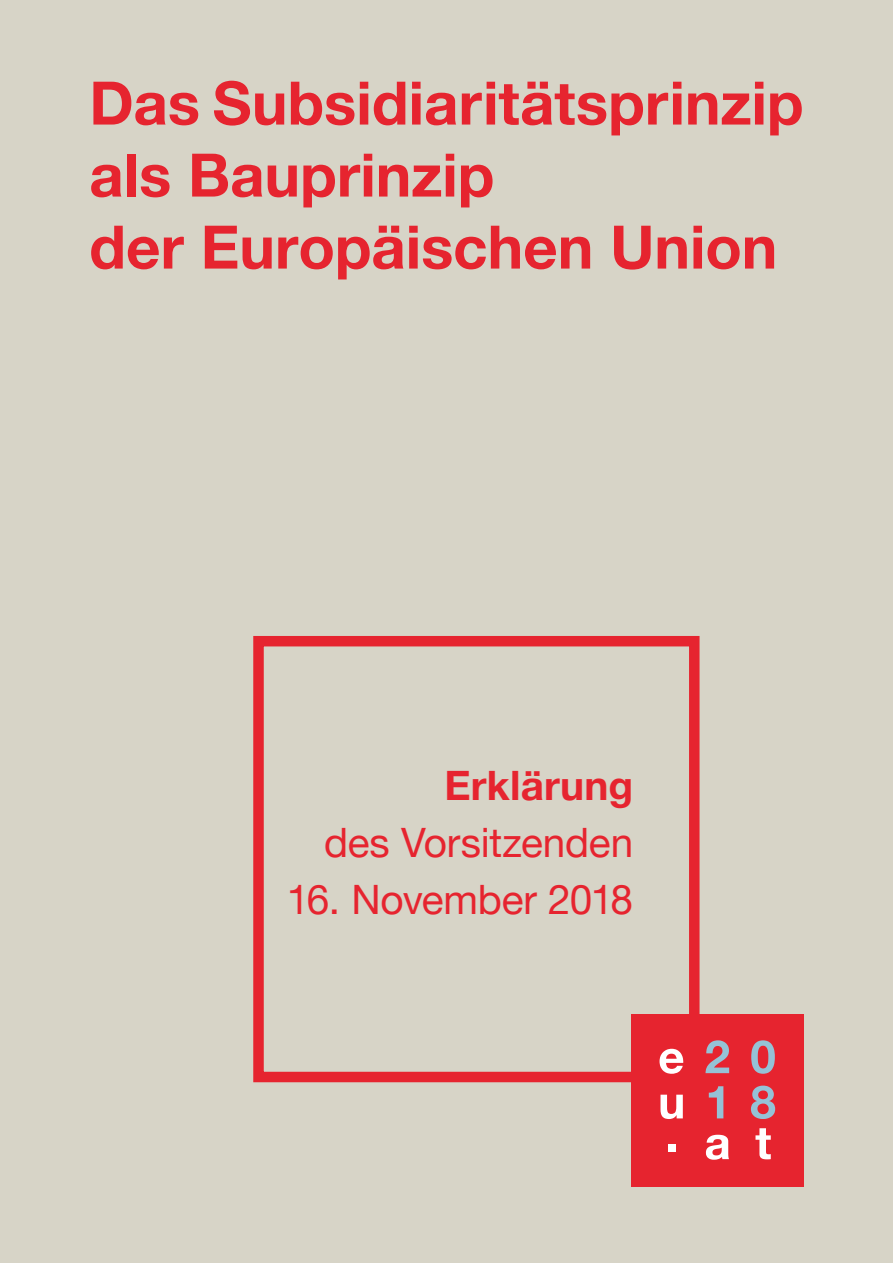
<style>
.page{position:relative;width:893px;height:1263px;background:#d7d4c7}
.page>*{position:absolute;margin:0;border:0;box-sizing:border-box;transform-origin:0 0}
.t1{font:700 60px/72px "Helvetica Neue LT Pro";color:#e6242f}
.t2{font:40.5px "Helvetica Neue LT Pro";letter-spacing:-.005em;color:#e6242f}
.t3{font:40.5px "Helvetica Neue LT Pro";letter-spacing:-.025em;color:#e6242f}
.t4{font:700 40.5px "Helvetica Neue LT Pro";letter-spacing:.005em;color:#e6242f}
</style>
<div class="page">
<div style="left:631px;top:1014px;width:173px;height:172px;background:#e6242f"></div>
<svg style="left:705px;top:1040px;width:70px;height:79px"></svg>
<div style="left:253px;top:636px;width:446px;height:446px;border:10px solid #e6242f"></div>
<svg style="left:659px;top:1049px;width:24px;height:25px"></svg>
<svg style="left:660px;top:1095px;width:23px;height:24px"></svg>
<svg style="left:706px;top:1135px;width:23px;height:25px"></svg>
<svg style="left:755px;top:1128px;width:16px;height:31px"></svg>
<div style="left:668px;top:1144px;width:8px;height:8px;background:#fff"></div>
<p class="t1" style="left:89px;top:66px;width:716px">Das Subsidiaritätsprinzip als Bauprinzip<br>der Europäischen Union</p>
<p class="t4" style="left:444px;top:761px;width:190px">Erklärung</p>
<p class="t2" style="left:324px;top:818px;width:311px">des Vorsitzenden</p>
<p class="t3" style="left:287px;top:875px;width:348px">16. November 2018</p>
</div>
